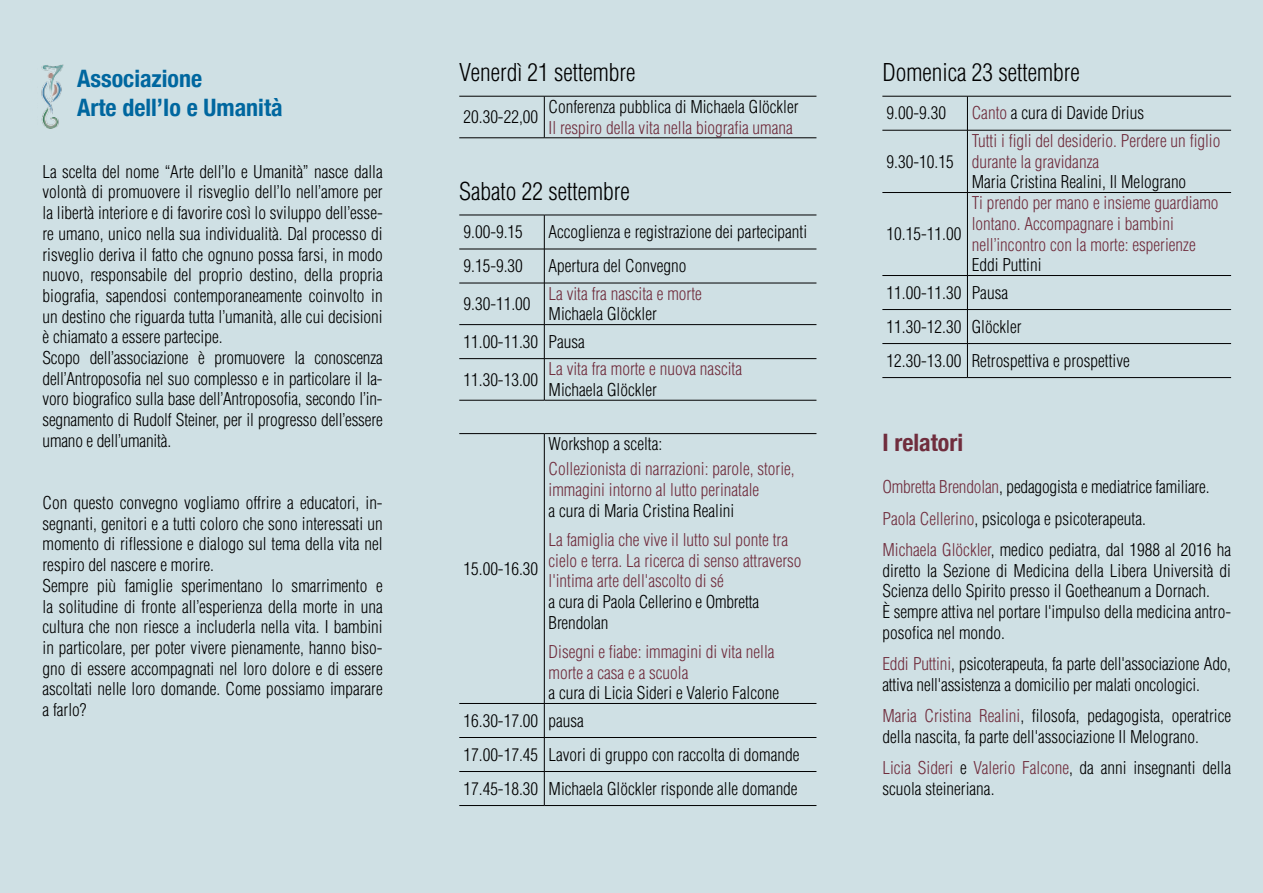
<style>
.page{position:relative;width:1263px;height:893px;background:#cfe0e4}
.page>*{position:absolute;margin:0;border:0;box-sizing:border-box;transform-origin:0 0}
.t1{font:300 condensed 24px "Helvetica LT Std";color:#000}
.t2{font:700 condensed 24px/28.8px "Helvetica Neue";color:#00679f}
.t3{font:700 condensed 24px "Helvetica Neue";color:#702d3d}
.t4{font:300 condensed 17.25px/20.7px "Helvetica LT Std";color:#000}
.t5{font:300 condensed 17.25px/20.7px "Helvetica LT Std";color:#702d3d}
.s1{color:#702d3d}
</style>
<div class="page">
<hr style="left:544px;top:96px;width:272px;height:1px;background:#000">
<hr style="left:544px;top:138px;width:272px;height:1px;background:#000">
<hr style="left:459px;top:96px;width:85px;height:1px;background:#000">
<hr style="left:544px;top:96px;width:1px;height:42px;background:#000">
<hr style="left:459px;top:138px;width:85px;height:1px;background:#000">
<hr style="left:459px;top:249px;width:85px;height:1px;background:#000">
<hr style="left:544px;top:249px;width:272px;height:1px;background:#000">
<hr style="left:459px;top:283px;width:85px;height:1px;background:#000">
<hr style="left:544px;top:283px;width:272px;height:1px;background:#000">
<hr style="left:459px;top:324px;width:85px;height:1px;background:#000">
<hr style="left:544px;top:324px;width:272px;height:1px;background:#000">
<hr style="left:459px;top:358px;width:85px;height:1px;background:#000">
<hr style="left:544px;top:358px;width:272px;height:1px;background:#000">
<hr style="left:544px;top:215px;width:1px;height:34px;background:#000">
<hr style="left:544px;top:249px;width:1px;height:34px;background:#000">
<hr style="left:544px;top:283px;width:1px;height:41px;background:#000">
<hr style="left:544px;top:325px;width:1px;height:34px;background:#000">
<hr style="left:544px;top:359px;width:1px;height:41px;background:#000">
<hr style="left:459px;top:215px;width:85px;height:1px;background:#000">
<hr style="left:544px;top:215px;width:272px;height:1px;background:#000">
<hr style="left:459px;top:400px;width:85px;height:1px;background:#000">
<hr style="left:544px;top:400px;width:272px;height:1px;background:#000">
<hr style="left:459px;top:703px;width:85px;height:1px;background:#000">
<hr style="left:544px;top:703px;width:272px;height:1px;background:#000">
<hr style="left:459px;top:737px;width:85px;height:1px;background:#000">
<hr style="left:544px;top:737px;width:272px;height:1px;background:#000">
<hr style="left:459px;top:771px;width:85px;height:1px;background:#000">
<hr style="left:544px;top:771px;width:272px;height:1px;background:#000">
<hr style="left:544px;top:434px;width:1px;height:269px;background:#000">
<hr style="left:544px;top:704px;width:1px;height:33px;background:#000">
<hr style="left:544px;top:738px;width:1px;height:33px;background:#000">
<hr style="left:544px;top:772px;width:1px;height:33px;background:#000">
<hr style="left:459px;top:433px;width:85px;height:1px;background:#000">
<hr style="left:544px;top:433px;width:272px;height:1px;background:#000">
<hr style="left:459px;top:805px;width:85px;height:1px;background:#000">
<hr style="left:544px;top:805px;width:272px;height:1px;background:#000">
<hr style="left:882px;top:130px;width:85px;height:1px;background:#000">
<hr style="left:967px;top:130px;width:264px;height:1px;background:#000">
<hr style="left:882px;top:192px;width:85px;height:1px;background:#000">
<hr style="left:967px;top:192px;width:264px;height:1px;background:#000">
<hr style="left:882px;top:275px;width:85px;height:1px;background:#000">
<hr style="left:967px;top:275px;width:264px;height:1px;background:#000">
<hr style="left:882px;top:309px;width:85px;height:1px;background:#000">
<hr style="left:967px;top:309px;width:264px;height:1px;background:#000">
<hr style="left:882px;top:343px;width:85px;height:1px;background:#000">
<hr style="left:967px;top:343px;width:264px;height:1px;background:#000">
<hr style="left:967px;top:96px;width:1px;height:34px;background:#000">
<hr style="left:967px;top:130px;width:1px;height:62px;background:#000">
<hr style="left:967px;top:193px;width:1px;height:82px;background:#000">
<hr style="left:967px;top:276px;width:1px;height:33px;background:#000">
<hr style="left:967px;top:310px;width:1px;height:33px;background:#000">
<hr style="left:967px;top:344px;width:1px;height:33px;background:#000">
<hr style="left:882px;top:96px;width:85px;height:1px;background:#000">
<hr style="left:967px;top:96px;width:264px;height:1px;background:#000">
<hr style="left:882px;top:377px;width:85px;height:1px;background:#000">
<hr style="left:967px;top:377px;width:264px;height:1px;background:#000">
<img style="left:41px;top:64px;width:23px;height:65px">
<h1 class="t2" style="left:77px;top:62px;width:207px">Associazione<br>Arte dell’Io e Umanità</h1>
<p class="t4" style="left:43px;top:161px;width:342px">La scelta del nome “Arte dell’Io e Umanità” nasce dalla volontà di promuovere il risveglio dell’Io nell’amore per la libertà interiore e di favorire così lo sviluppo dell’esse&shy;re umano, unico nella sua individualità. Dal processo di risveglio deriva il fatto che ognuno possa farsi, in modo nuovo, responsabile del proprio destino, della propria biografia, sapendosi contemporaneamente coinvolto in un destino che riguarda tutta l’umanità, alle cui decisioni è chiamato a essere partecipe.<br>Scopo dell’associazione è promuovere la conoscenza dell’Antroposofia nel suo complesso e in particolare il la&shy;voro biografico sulla base dell’Antroposofia, secondo l’in&shy;segnamento di Rudolf Steiner, per il progresso dell’essere umano e dell’umanità.</p>
<p class="t4" style="left:43px;top:492px;width:342px">Con questo convegno vogliamo offrire a educatori, in&shy;segnanti, genitori e a tutti coloro che sono interessati un momento di riflessione e dialogo sul tema della vita nel respiro del nascere e morire.<br>Sempre più famiglie sperimentano lo smarrimento e la solitudine di fronte all’esperienza della morte in una cultura che non riesce a includerla nella vita. I bambini in particolare, per poter vivere pienamente, hanno biso&shy;gno di essere accompagnati nel loro dolore e di essere ascoltati nelle loro domande. Come possiamo imparare a farlo?</p>
<h1 class="t1" style="left:459px;top:57px;width:178px">Venerdì 21 settembre</h1>
<p class="t4" style="left:463px;top:106px;width:76px">20.30-22,00</p>
<p class="t4" style="left:549px;top:96px;width:252px">Conferenza pubblica di Michaela Glöckler</p>
<p class="t5" style="left:549px;top:117px;width:246px">Il respiro della vita nella biografia umana</p>
<h1 class="t1" style="left:459px;top:176px;width:172px">Sabato 22 settembre</h1>
<p class="t4" style="left:463px;top:221px;width:61px">9.00-9.15</p>
<p class="t4" style="left:549px;top:221px;width:260px">Accoglienza e registrazione dei partecipanti</p>
<p class="t4" style="left:463px;top:255px;width:61px">9.15-9.30</p>
<p class="t4" style="left:549px;top:255px;width:139px">Apertura del Convegno</p>
<p class="t4" style="left:463px;top:293px;width:69px">9.30-11.00</p>
<p class="t5" style="left:549px;top:283px;width:155px">La vita fra nascita e morte</p>
<p class="t4" style="left:463px;top:300px;width:195px;line-height:27.5px;text-indent:85px">Michaela Glöckler<br>11.00-11.30 Pausa</p>
<p class="t4" style="left:463px;top:369px;width:76px">11.30-13.00</p>
<p class="t5" style="left:549px;top:359px;width:195px">La vita fra morte e nuova nascita</p>
<p class="t4" style="left:549px;top:379px;width:110px">Michaela Glöckler</p>
<p class="t4" style="left:549px;top:434px;width:115px">Workshop a scelta:</p>
<p class="t5" style="left:549px;top:458px;width:248px">Collezionista di narrazioni: parole, storie, immagini intorno al lutto perinatale</p>
<p class="t4" style="left:549px;top:500px;width:187px">a cura di Maria Cristina Realini</p>
<p class="t5" style="left:549px;top:529px;width:254px">La famiglia che vive il lutto sul ponte tra cielo e terra. La ricerca di senso attraverso l'intima arte dell'ascolto di sé</p>
<p class="t4" style="left:549px;top:591px;width:212px">a cura di Paola Cellerino e Ombretta<br>Brendolan</p>
<p class="t5" style="left:549px;top:641px;width:228px">Disegni e fiabe: immagini di vita nella morte a casa e a scuola</p>
<p class="t4" style="left:463px;top:679px;width:317px;line-height:27.5px;text-indent:85px">a cura di Licia Sideri e Valerio Falcone<br>16.30-17.00 pausa</p>
<p class="t4" style="left:463px;top:737px;width:337px;line-height:34px">17.00-17.45 Lavori di gruppo con raccolta di domande<br>17.45-18.30 Michaela Glöckler risponde alle domande</p>
<p class="t4" style="left:463px;top:558px;width:76px">15.00-16.30</p>
<h1 class="t1" style="left:882px;top:57px;width:199px">Domenica 23 settembre</h1>
<p class="t4" style="left:887px;top:103px;width:61px">9.00-9.30</p>
<p class="t4" style="left:972px;top:103px;width:174px"><span class="s1">Canto</span> a cura di Davide Drius</p>
<p class="t4" style="left:887px;top:151px;width:69px">9.30-10.15</p>
<p class="t5" style="left:972px;top:130px;width:250px">Tutti i figli del desiderio. Perdere un figlio durante la gravidanza</p>
<p class="t4" style="left:972px;top:172px;width:216px">Maria Cristina Realini, Il Melograno</p>
<p class="t5" style="left:972px;top:192px;width:248px">Ti prendo per mano e insieme guardiamo lontano. Accompagnare i bambini nell’incontro con la morte: esperienze</p>
<p class="t4" style="left:887px;top:251px;width:156px;line-height:27.5px;text-indent:85px">Eddi Puttini<br>11.00-11.30 Pausa</p>
<p class="t4" style="left:887px;top:309px;width:245px;line-height:34px">11.30-12.30 Glöckler<br>12.30-13.00 Retrospettiva e prospettive</p>
<p class="t4" style="left:887px;top:223px;width:76px">10.15-11.00</p>
<h1 class="t3" style="left:882px;top:422px;width:82px">I relatori</h1>
<p class="t4" style="left:882px;top:471px;width:350px;line-height:31.3px"><span class="s1">Ombretta Brendolan</span>, pedagogista e mediatrice familiare.<br><span class="s1">Paola Cellerino</span>, psicologa e psicoterapeuta.<br><span class="s1">Michaela Glöckler</span>, medico pediatra, dal 1988 al 2016 ha</p>
<p class="t4" style="left:882px;top:560px;width:350px">diretto la Sezione di Medicina della Libera Università di Scienza dello Spirito presso il Goetheanum a Dornach.<br>È sempre attiva nel portare l'impulso della medicina antro&shy;posofica nel mondo.</p>
<p class="t4" style="left:882px;top:653px;width:350px"><span class="s1">Eddi Puttini</span>, psicoterapeuta, fa parte dell'associazione Ado, attiva nell'assistenza a domicilio per malati oncologici.</p>
<p class="t4" style="left:882px;top:705px;width:350px"><span class="s1">Maria Cristina Realini</span>, filosofa, pedagogista, operatrice della nascita, fa parte dell'associazione Il Melograno.</p>
<p class="t4" style="left:882px;top:757px;width:350px"><span class="s1">Licia Sideri</span> e <span class="s1">Valerio Falcone</span>, da anni insegnanti della scuola steineriana.</p>
</div>
